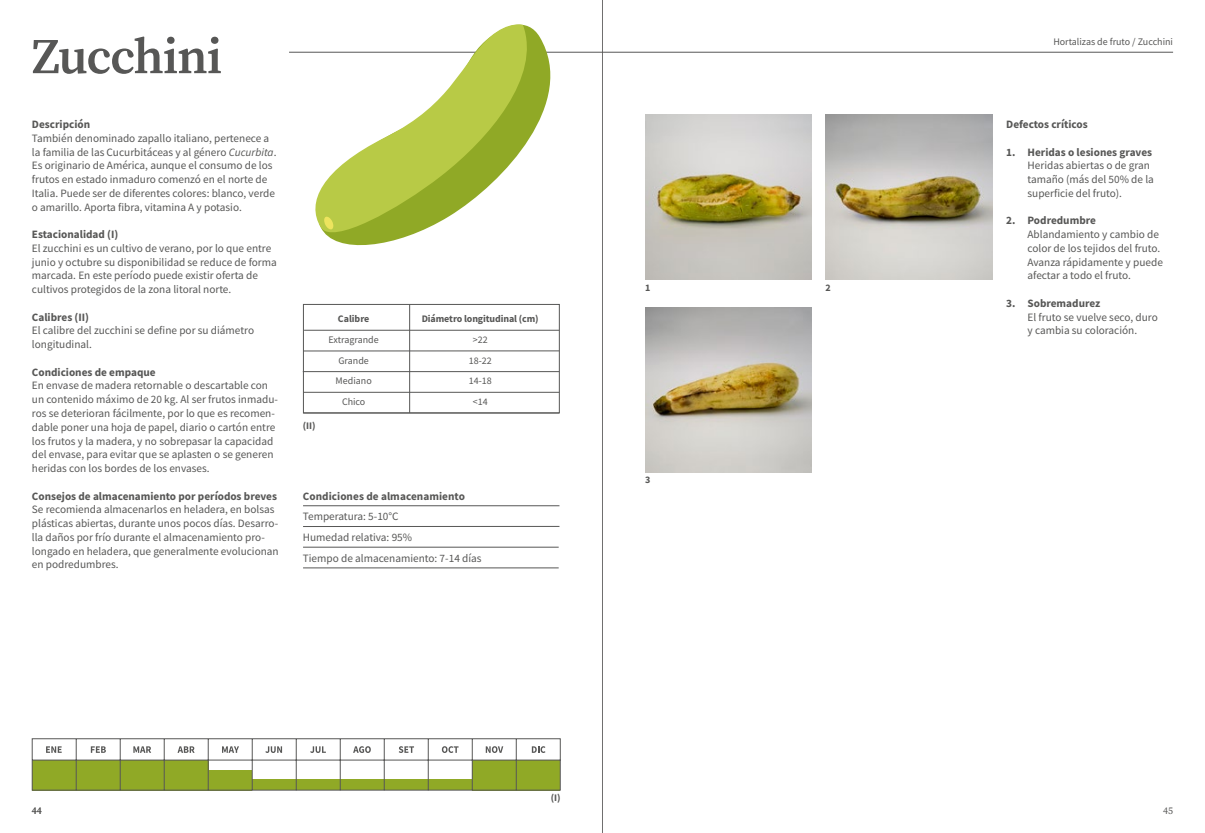
<style>
.page{position:relative;width:1205px;height:833px;background:#fff}
.page>*{position:absolute;margin:0;border:0;box-sizing:border-box;transform-origin:0 0}
.t1{font:600 50px "Source Serif Pro";letter-spacing:-.025em;color:#575756}
.t2{font:11.25px/13.8px "Source Sans Pro";color:#575756}
.t3{font:700 11.25px "Source Sans Pro";color:#575756}
.t4{font:10px/20.9px "Source Sans Pro";color:#575756;text-align:center}
.t5{font:700 10px "Source Sans Pro";letter-spacing:-.01em;color:#575756}
.t6{font:10px "Source Serif Pro";color:#575756}
.s1{font-style:italic}
</style>
<div class="page">
<hr style="left:602px;top:0;width:1px;height:833px;background:#706f6f">
<div style="left:303px;top:304px;width:257px;height:109px;border:1px solid #575756"></div>
<hr style="left:303px;top:350px;width:256px;height:1px;background:#575756">
<hr style="left:304px;top:330px;width:255px;height:1px;background:#575756">
<hr style="left:303px;top:371px;width:256px;height:1px;background:#575756">
<hr style="left:303px;top:392px;width:256px;height:1px;background:#575756">
<hr style="left:303px;top:413px;width:256px;height:1px;background:#575756">
<hr style="left:409px;top:304px;width:1px;height:109px;background:#575756">
<hr style="left:303px;top:526px;width:256px;height:1px;background:#575756">
<hr style="left:303px;top:547px;width:256px;height:1px;background:#575756">
<hr style="left:303px;top:505px;width:256px;height:1px;background:#575756">
<hr style="left:303px;top:567px;width:256px;height:1px;background:#575756">
<svg style="left:32px;top:738px;width:529px;height:52px"></svg>
<img style="left:825px;top:114px;width:167px;height:165px">
<img style="left:645px;top:114px;width:167px;height:165px">
<img style="left:645px;top:307px;width:167px;height:165px">
<hr style="left:289px;top:52px;width:884px;height:1px;background:#575756">
<svg style="left:542px;top:41px;width:36px;height:73px"></svg>
<svg style="left:306px;top:24px;width:236px;height:222px"></svg>
<svg style="left:324px;top:216px;width:10px;height:14px"></svg>
<h1 class="t1" style="left:32px;top:22px;width:192px">Zucchini</h1>
<p class="t3" style="left:32px;top:117px;width:60px">Descripción</p>
<p class="t2" style="left:32px;top:131px;width:246px">También denominado zapallo italiano, pertenece a la familia de las Cucurbitáceas y al género <span class="s1">Cucurbita</span>.<br>Es originario de América, aunque el consumo de los frutos en estado inmaduro comenzó en el norte de Italia. Puede ser de diferentes colores: blanco, verde o amarillo. Aporta fibra, vitamina A y potasio.</p>
<p class="t3" style="left:32px;top:227px;width:88px">Estacionalidad (I)</p>
<p class="t2" style="left:32px;top:241px;width:246px">El zucchini es un cultivo de verano, por lo que entre junio y octubre su disponibilidad se reduce de forma marcada. En este período puede existir oferta de cultivos protegidos de la zona litoral norte.</p>
<p class="t3" style="left:32px;top:309px;width:59px">Calibres (II)</p>
<p class="t2" style="left:32px;top:324px;width:224px">El calibre del zucchini se define por su diámetro longitudinal.</p>
<p class="t3" style="left:32px;top:364px;width:125px">Condiciones de empaque</p>
<p class="t2" style="left:32px;top:379px;width:248px">En envase de madera retornable o descartable con un contenido máximo de 20 kg. Al ser frutos inmadu&shy;ros se deterioran fácilmente, por lo que es recomen&shy;dable poner una hoja de papel, diario o cartón entre los frutos y la madera, y no sobrepasar la capacidad del envase, para evitar que se aplasten o se generen heridas con los bordes de los envases.</p>
<p class="t3" style="left:32px;top:488px;width:247px">Consejos de almacenamiento por períodos breves</p>
<p class="t2" style="left:32px;top:502px;width:248px">Se recomienda almacenarlos en heladera, en bolsas plásticas abiertas, durante unos pocos días. Desarro&shy;lla daños por frío durante el almacenamiento pro&shy;longado en heladera, que generalmente evolucionan en podredumbres.</p>
<p class="t5" style="left:303px;top:419px;width:14px">(II)</p>
<p class="t5" style="left:338px;top:312px;width:33px">Calibre</p>
<p class="t4" style="left:329px;top:329px;width:52px">Extragrande<br>Grande<br>Mediano<br>Chico</p>
<p class="t5" style="left:422px;top:312px;width:118px">Diámetro longitudinal (cm)</p>
<p class="t4" style="left:469px;top:329px;width:24px">&gt;22<br>18-22<br>14-18 &lt;14</p>
<p class="t3" style="left:303px;top:488px;width:164px">Condiciones de almacenamiento</p>
<p class="t2" style="left:303px;top:506px;width:180px;line-height:20.9px">Temperatura: 5-10°C<br>Humedad relativa: 95%<br>Tiempo de almacenamiento: 7-14 días</p>
<p class="t5" style="left:645px;top:280px;width:7px">1</p>
<p class="t5" style="left:645px;top:473px;width:7px">3</p>
<p class="t5" style="left:551px;top:791px;width:11px">(I)</p>
<p class="t5" style="left:825px;top:280px;width:7px">2</p>
<p class="t4" style="left:1053px;top:31px;width:121px">Hortalizas de fruto / Zucchini</p>
<p class="t3" style="left:1006px;top:117px;width:83px">Defectos críticos</p>
<p class="t3" style="left:1006px;top:144px;width:147px">1. Heridas o lesiones graves</p>
<p class="t2" style="left:1027px;top:159px;width:128px">Heridas abiertas o de gran tamaño (más del 50% de la superficie del fruto).</p>
<p class="t3" style="left:1006px;top:213px;width:91px">2. Podredumbre</p>
<p class="t2" style="left:1027px;top:227px;width:137px">Ablandamiento y cambio de color de los tejidos del fruto.<br>Avanza rápidamente y puede afectar a todo el fruto.</p>
<p class="t3" style="left:1006px;top:296px;width:96px">3. Sobremadurez</p>
<p class="t2" style="left:1027px;top:310px;width:132px">El fruto se vuelve seco, duro y cambia su coloración.</p>
<p class="t6" style="left:32px;top:804px;width:11px">44</p>
<p class="t6" style="left:1163px;top:804px;width:11px">45</p>
</div>
